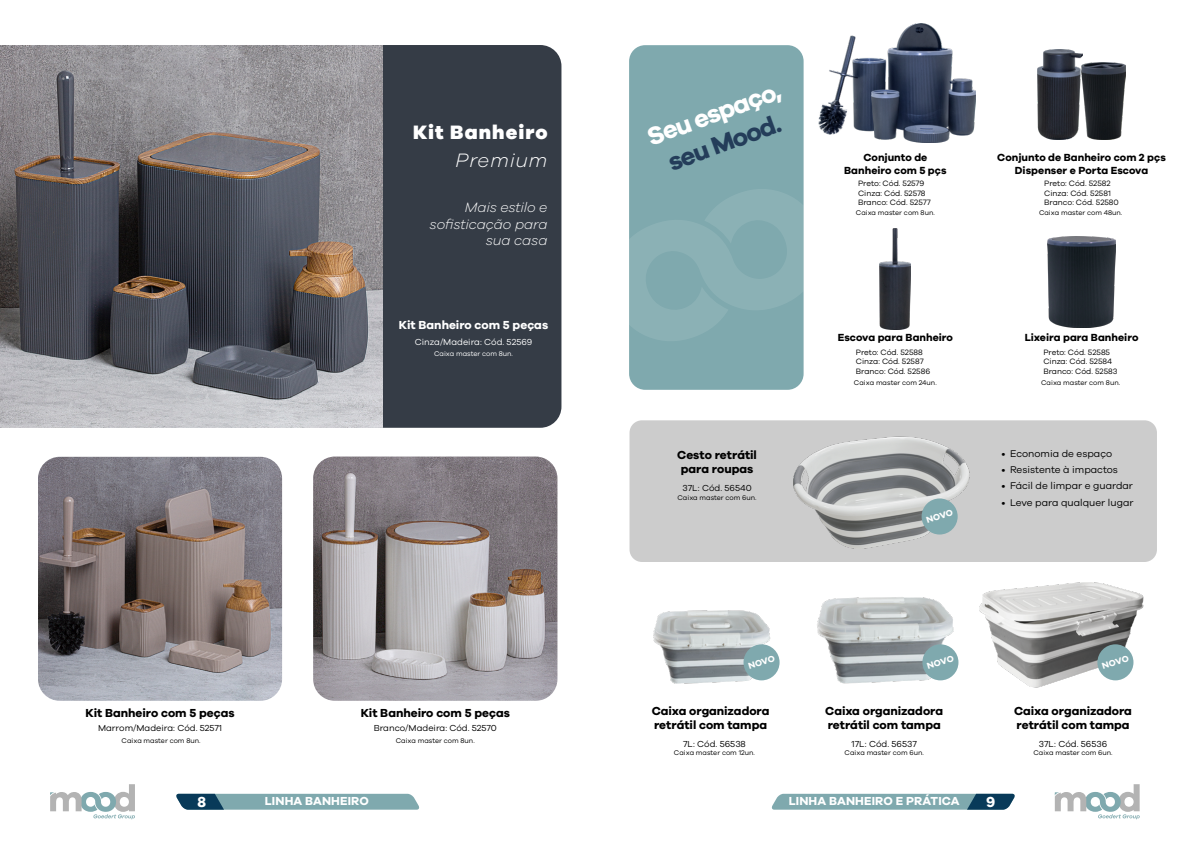
<style>
.page{position:relative;width:1191px;height:842px;background:#fff}
.page>*{position:absolute;margin:0;border:0;box-sizing:border-box;transform-origin:0 0}
.t1{font:25.7px "Galano Grotesque Bold";color:#fff}
.t2{font:25.7px "Galano Grotesque Bold";color:#243d5a}
.t3{font:20px "Galano Grotesque Heavy";letter-spacing:.05em;color:#fff}
.t4{font:20px "Galano Grotesque Light Italic";letter-spacing:.03em;color:#fff}
.t5{font:15px "Galano Grotesque Bold";color:#fff}
.t6{font:14px/16.8px "Galano Grotesque Light Italic";letter-spacing:-.01em;color:#fff;text-align:right}
.t7{font:12px/14.4px "Galano Grotesque Bold";color:#000}
.t8{font:12px "Galano Grotesque Bold";letter-spacing:.01em;color:#fff}
.t9{font:10.6px/12.8px "Galano Grotesque Bold";color:#000;text-align:center}
.t10{font:10px "Galano Grotesque Regular";color:#000}
.t11{font:9.1px "Galano Grotesque Bold";color:#fff}
.t12{font:9px "Galano Grotesque Regular";color:#000}
.t13{font:9px "Galano Grotesque Regular";color:#fff}
.t14{font:8px/9.6px "Galano Grotesque Regular";color:#000}
.t15{font:7px "Galano Grotesque Regular";color:#000}
.t16{font:7px "Galano Grotesque Regular";color:#fff}
</style>
<div class="page">
<div style="left:383px;top:45px;width:178px;height:383px;background:#353c46"></div>
<div style="left:629px;top:45px;width:174px;height:345px;background:#7fa9ae;border-radius:16px"></div>
<svg style="left:629px;top:187px;width:174px;height:156px"></svg>
<img style="left:0;top:45px;width:383px;height:383px">
<img style="left:38px;top:457px;width:244px;height:244px">
<img style="left:313px;top:456px;width:244px;height:245px">
<img style="left:818px;top:24px;width:157px;height:118px">
<img style="left:1037px;top:49px;width:45px;height:90px">
<img style="left:1082px;top:63px;width:43px;height:76px">
<img style="left:879px;top:228px;width:31px;height:101px">
<img style="left:1047px;top:236px;width:68px;height:91px">
<div style="left:629px;top:420px;width:528px;height:142px;background:#ccc;border-radius:12px"></div>
<img style="left:817px;top:597px;width:138px;height:87px">
<img style="left:653px;top:610px;width:119px;height:74px">
<img style="left:979px;top:582px;width:165px;height:106px">
<div style="left:1097px;top:644px;width:36px;height:36px;background:#7fa9ae;border-radius:50%"></div>
<div style="left:922px;top:644px;width:36px;height:36px;background:#7fa9ae;border-radius:50%"></div>
<div style="left:743px;top:644px;width:36px;height:36px;background:#7fa9ae;border-radius:50%"></div>
<img style="left:793px;top:436px;width:177px;height:113px">
<div style="left:921px;top:498px;width:36px;height:36px;background:#7fa9ae;border-radius:50%"></div>
<svg style="left:176px;top:794px;width:244px;height:16px;background:#729ba4"></svg>
<svg style="left:771px;top:794px;width:244px;height:16px;background:#729ba4"></svg>
<svg style="left:50px;top:784px;width:85px;height:35px"></svg>
<svg style="left:1054px;top:784px;width:85px;height:35px"></svg>
<h2 class="t3" style="left:413px;top:120px;width:136px">Kit Banheiro</h2>
<h2 class="t4" style="left:455px;top:148px;width:93px">Premium</h2>
<h3 class="t6" style="left:430px;top:198px;width:119px">Mais estilo e sofisticação para sua casa</h3>
<h3 class="t8" style="left:399px;top:318px;width:151px">Kit Banheiro com 5 peças</h3>
<p class="t13" style="left:415px;top:337px;width:119px">Cinza/Madeira: Cód. 52569</p>
<p class="t16" style="left:434px;top:349px;width:80px">Caixa master com 8un.</p>
<h3 class="t7" style="left:85px;top:706px;width:151px">Kit Banheiro com 5 peças</h3>
<p class="t12" style="left:98px;top:723px;width:125px">Marrom/Madeira: Cód. 52571</p>
<h3 class="t7" style="left:361px;top:706px;width:151px">Kit Banheiro com 5 peças</h3>
<p class="t12" style="left:374px;top:722px;width:125px">Branco/Madeira: Cód. 52570</p>
<p class="t15" style="left:122px;top:736px;width:80px">Caixa master com 8un.</p>
<p class="t15" style="left:396px;top:736px;width:80px">Caixa master com 8un.</p>
<h1 class="t1" style="left:643px;top:123px;width:142px;rotate:-20deg">Seu espaço,</h1>
<h1 class="t2" style="left:664px;top:148px;width:120px;rotate:-20deg">seu Mood.</h1>
<h3 class="t7" style="left:677px;top:447px;width:81px">Cesto retrátil para roupas</h3>
<p class="t12" style="left:682px;top:483px;width:71px">37L: Cód. 56540</p>
<p class="t15" style="left:677px;top:493px;width:81px">Caixa master com 6un.</p>
<h3 class="t9" style="left:844px;top:151px;width:104px">Conjunto de<br>Banheiro com 5 pçs</h3>
<p class="t14" style="left:858px;top:178px;width:74px">Preto: Cód. 52579<br>Cinza: Cód. 52578<br>Branco: Cód. 52577</p>
<p class="t15" style="left:856px;top:209px;width:80px">Caixa master com 8un.</p>
<h3 class="t9" style="left:997px;top:151px;width:170px">Conjunto de Banheiro com 2 pçs<br>Dispenser e Porta Escova</h3>
<p class="t14" style="left:1044px;top:178px;width:76px">Preto: Cód. 52582<br>Cinza: Cód. 52581<br>Branco: Cód. 52580</p>
<p class="t15" style="left:1039px;top:209px;width:85px">Caixa master com 48un.</p>
<h3 class="t9" style="left:837px;top:331px;width:117px">Escova para Banheiro</h3>
<p class="t14" style="left:856px;top:347px;width:76px">Preto: Cód. 52588<br>Cinza: Cód. 52587<br>Branco: Cód. 52586</p>
<h3 class="t9" style="left:1024px;top:331px;width:115px">Lixeira para Banheiro</h3>
<p class="t14" style="left:1043px;top:347px;width:76px">Preto: Cód. 52585<br>Cinza: Cód. 52584<br>Branco: Cód. 52583</p>
<p class="t15" style="left:854px;top:379px;width:84px">Caixa master com 24un.</p>
<p class="t15" style="left:1041px;top:379px;width:80px">Caixa master com 8un.</p>
<p class="t11" style="left:925px;top:515px;width:29px;rotate:-17deg">NOVO</p>
<p class="t10" style="left:1001px;top:448px;width:112px">• Economia de espaço</p>
<p class="t10" style="left:1001px;top:464px;width:118px">• Resistente à impactos</p>
<p class="t10" style="left:1001px;top:480px;width:133px">• Fácil de limpar e guardar</p>
<p class="t10" style="left:1001px;top:496px;width:134px">• Leve para qualquer lugar</p>
<p class="t11" style="left:747px;top:661px;width:29px;rotate:-17deg">NOVO</p>
<p class="t11" style="left:925px;top:661px;width:29px;rotate:-17deg">NOVO</p>
<p class="t11" style="left:1100px;top:661px;width:29px;rotate:-17deg">NOVO</p>
<h3 class="t7" style="left:651px;top:703px;width:119px">Caixa organizadora retrátil com tampa</h3>
<p class="t12" style="left:683px;top:739px;width:64px">7L: Cód. 56538</p>
<p class="t15" style="left:674px;top:749px;width:82px">Caixa master com 12un.</p>
<h3 class="t7" style="left:825px;top:703px;width:119px">Caixa organizadora retrátil com tampa</h3>
<h3 class="t7" style="left:1014px;top:703px;width:119px">Caixa organizadora retrátil com tampa</h3>
<p class="t12" style="left:851px;top:739px;width:67px">17L: Cód. 56537</p>
<p class="t15" style="left:844px;top:749px;width:81px">Caixa master com 6un.</p>
<p class="t12" style="left:1039px;top:739px;width:70px">37L: Cód. 56536</p>
<p class="t15" style="left:1033px;top:749px;width:81px">Caixa master com 6un.</p>
<h3 class="t5" style="left:197px;top:792px;width:10px">8</h3>
<h3 class="t8" style="left:265px;top:794px;width:105px">LINHA BANHEIRO</h3>
<h3 class="t8" style="left:788px;top:794px;width:172px">LINHA BANHEIRO E PRÁTICA</h3>
<h3 class="t5" style="left:986px;top:792px;width:11px">9</h3>
</div>
